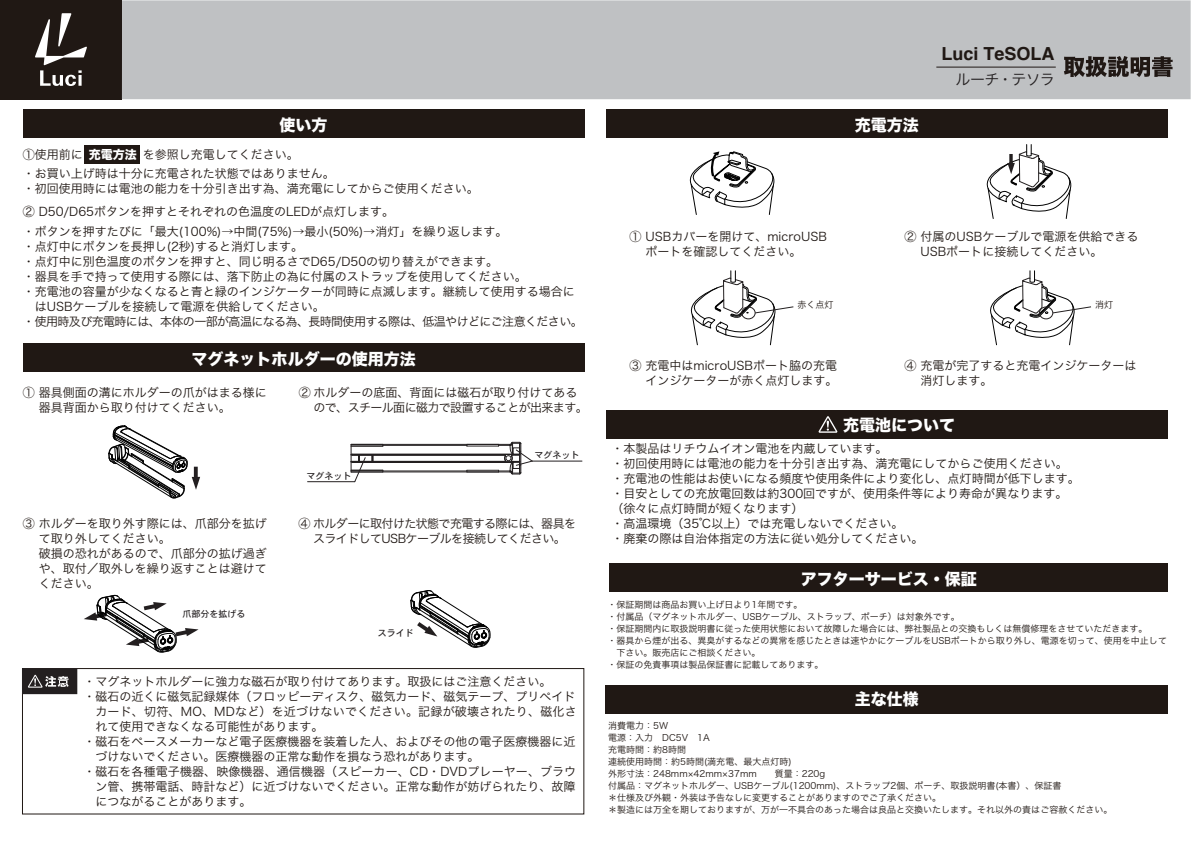
<style>
.page{position:relative;width:1191px;height:842px;background:#fff}
.page>*{position:absolute;margin:0;border:0;box-sizing:border-box;transform-origin:0 0}
.t1{font:700 18px "Helvetica";color:#201814}
.t2{font:16px "Hira Kaku Std N W8";color:#fff}
.t3{font:15px "Hira Kaku Pro W3";letter-spacing:-.04em;color:#231f20}
.t4{font:12px/15px "Hira Kaku Pro W3";color:#201814}
.t5{font:12px/15px "Hira Kaku Pro W3";letter-spacing:-.05em;color:#201814}
.t6{font:12px "Hira Kaku Std N W8";color:#fff}
.t7{font:9px/12px "Hira Kaku Pro W3";color:#201814}
.t8{font:9px "Osaka";color:#231f20}
</style>
<div class="page">
<div style="left:606px;top:410px;width:561px;height:29px;background:#201814"></div>
<div style="left:0;top:0;width:122px;height:99px;background:#201814"></div>
<svg style="left:35px;top:13px;width:52px;height:73px"></svg>
<div style="left:122px;top:0;width:1068px;height:99px;background:#bfc1c3"></div>
<hr style="left:936px;top:67px;width:119px;height:1px;background:#201814">
<svg style="left:1063px;top:56px;width:109px;height:21px"></svg>
<svg style="left:818px;top:416px;width:19px;height:17px"></svg>
<div style="left:606px;top:109px;width:561px;height:29px;background:#201814"></div>
<div style="left:609px;top:563px;width:558px;height:29px;background:#201814"></div>
<div style="left:606px;top:685px;width:562px;height:29px;background:#201814"></div>
<div style="left:23px;top:110px;width:561px;height:28px;background:#201814"></div>
<div style="left:85px;top:145px;width:55px;height:19px;background:#201814"></div>
<div style="left:23px;top:343px;width:561px;height:29px;background:#201814"></div>
<div style="left:22px;top:668px;width:562px;height:146px;border:1px solid #201814"></div>
<svg style="left:22px;top:668px;width:55px;height:26px"></svg>
<svg style="left:689px;top:151px;width:86px;height:64px"></svg>
<svg style="left:986px;top:144px;width:86px;height:75px"></svg>
<svg style="left:690px;top:271px;width:103px;height:75px"></svg>
<svg style="left:990px;top:271px;width:101px;height:75px"></svg>
<hr style="left:351px;top:472px;width:159px;height:1px;background:#231f20">
<hr style="left:383px;top:471px;width:84px;height:1px;background:#231f20">
<hr style="left:467px;top:470px;width:31px;height:1px;background:#231f20">
<hr style="left:351px;top:470px;width:32px;height:1px;background:#231f20">
<hr style="left:351px;top:462px;width:161px;height:1px;background:#231f20">
<hr style="left:373px;top:461px;width:132px;height:1px;background:#231f20">
<hr style="left:373px;top:455px;width:132px;height:1px;background:#231f20">
<hr style="left:351px;top:454px;width:161px;height:1px;background:#231f20">
<hr style="left:383px;top:445px;width:84px;height:1px;background:#231f20">
<hr style="left:467px;top:446px;width:31px;height:1px;background:#231f20">
<hr style="left:351px;top:446px;width:32px;height:1px;background:#231f20">
<hr style="left:351px;top:444px;width:159px;height:1px;background:#231f20">
<svg style="left:351px;top:445px;width:23px;height:37px"></svg>
<hr style="left:307px;top:481px;width:48px;height:1px;background:#231f20">
<hr style="left:532px;top:461px;width:50px;height:1px;background:#231f20">
<svg style="left:498px;top:442px;width:34px;height:33px"></svg>
<svg style="left:108px;top:425px;width:92px;height:73px"></svg>
<svg style="left:410px;top:590px;width:80px;height:58px"></svg>
<svg style="left:84px;top:595px;width:114px;height:57px"></svg>
<h2 class="t2" style="left:280px;top:116px;width:49px">使い方</h2>
<p class="t4" style="left:23px;top:146px;width:277px">①使用前に　　　　　を参照し充電してください。</p>
<p class="t6" style="left:89px;top:147px;width:50px">充電方法</p>
<p class="t4" style="left:23px;top:165px;width:457px">・お買い上げ時は十分に充電された状態ではありません。<br>・初回使用時には電池の能力を十分引き出す為、満充電にしてからご使用ください。</p>
<p class="t4" style="left:23px;top:201px;width:486px;line-height:20.1px">② D50/D65ボタンを押すとそれぞれの色温度のLEDが点灯します。<br>・ボタンを押すたびに「最大(100%)→中間(75%)→最小(50%)→消灯」を繰り返します。</p>
<p class="t4" style="left:23px;top:238px;width:561px">・点灯中にボタンを長押し(2秒)すると消灯します。<br>・点灯中に別色温度のボタンを押すと、同じ明るさでD65/D50の切り替えができます。<br>・器具を手で持って使用する際には、落下防止の為に付属のストラップを使用してください。<br>・充電池の容量が少なくなると青と緑のインジケーターが同時に点滅します。継続して使用する場合に　はUSBケーブルを接続して電源を供給してください。<br>・使用時及び充電時には、本体の一部が高温になる為、長時間使用する際は、低温やけどにご注意ください。</p>
<h2 class="t2" style="left:192px;top:350px;width:225px">マグネットホルダーの使用方法</h2>
<p class="t4" style="left:23px;top:384px;width:245px">① 器具側面の溝にホルダーの爪がはまる様に　 器具背面から取り付けてください。</p>
<p class="t5" style="left:299px;top:384px;width:290px">② ホルダーの底面、背面には磁石が取り付けてある　ので、スチール面に磁力で設置することが出来ます。</p>
<p class="t4" style="left:23px;top:515px;width:245px">③ ホルダーを取り外す際には、爪部分を拡げ</p>
<p class="t4" style="left:23px;top:530px;width:149px">　 て取り外してください。</p>
<p class="t4" style="left:23px;top:545px;width:245px">　 破損の恐れがあるので、爪部分の拡げ過ぎ</p>
<p class="t4" style="left:27px;top:560px;width:241px">　や、取付／取外しを繰り返すことは避けて</p>
<p class="t4" style="left:23px;top:575px;width:77px">　 ください。</p>
<p class="t8" style="left:183px;top:608px;width:64px">爪部分を拡げる</p>
<p class="t8" style="left:307px;top:470px;width:46px">マグネット</p>
<p class="t8" style="left:534px;top:449px;width:46px">マグネット</p>
<p class="t5" style="left:298px;top:515px;width:279px">④ ホルダーに取付けた状態で充電する際には、器具を　 スライドしてUSBケーブルを接続してください。</p>
<p class="t8" style="left:378px;top:627px;width:37px">スライド</p>
<p class="t4" style="left:83px;top:673px;width:469px">・マグネットホルダーに強力な磁石が取り付けてあります。取扱にはご注意ください。</p>
<p class="t4" style="left:83px;top:688px;width:493px">・磁石の近くに磁気記録媒体（フロッピーディスク、磁気カード、磁気テープ、プリペイド</p>
<p class="t4" style="left:95px;top:703px;width:483px">カード、切符、MO、MDなど）を近づけないでください。記録が破壊されたり、磁化さ</p>
<p class="t4" style="left:83px;top:718px;width:241px">　れて使用できなくなる可能性があります。</p>
<p class="t4" style="left:83px;top:733px;width:493px">・磁石をペースメーカーなど電子医療機器を装着した人、およびその他の電子医療機器に近</p>
<p class="t4" style="left:83px;top:748px;width:397px">　づけないでください。医療機器の正常な動作を損なう恐れがあります。</p>
<p class="t4" style="left:83px;top:763px;width:494px">・磁石を各種電子機器、映像機器、通信機器（スピーカー、CD・DVDプレーヤー、ブラウ</p>
<p class="t4" style="left:83px;top:778px;width:493px">　ン管、携帯電話、時計など）に近づけないでください。正常な動作が妨げられたり、故障</p>
<p class="t4" style="left:83px;top:793px;width:169px">　につながることがあります。</p>
<h2 class="t2" style="left:854px;top:116px;width:65px">充電方法</h2>
<h1 class="t1" style="left:941px;top:40px;width:115px">Luci TeSOLA</h1>
<p class="t3" style="left:955px;top:66px;width:101px">ルーチ・テソラ</p>
<p class="t4" style="left:629px;top:228px;width:199px">① USBカバーを開けて、microUSB　 ポートを確認してください。</p>
<p class="t4" style="left:908px;top:228px;width:231px;text-indent:-4px">② 付属のUSBケーブルで電源を供給できる　USBポートに接続してください。</p>
<p class="t7" style="left:797px;top:298px;width:37px">赤く点灯</p>
<p class="t4" style="left:629px;top:357px;width:209px">③ 充電中はmicroUSBポート脇の充電　 インジケーターが赤く点灯します。</p>
<p class="t7" style="left:1095px;top:298px;width:19px">消灯</p>
<p class="t4" style="left:908px;top:357px;width:229px;text-indent:-4px">④ 充電が完了すると充電インジケーターは　消灯します。</p>
<h2 class="t2" style="left:843px;top:416px;width:113px">充電池について</h2>
<p class="t4" style="left:611px;top:440px;width:469px">・本製品はリチウムイオン電池を内蔵しています。<br>・初回使用時には電池の能力を十分引き出す為、満充電にしてからご使用ください。・充電池の性能はお使いになる頻度や使用条件により変化し、点灯時間が低下します。・目安としての充放電回数は約300回ですが、使用条件等により寿命が異なります。（徐々に点灯時間が短くなります）<br>・高温環境（35℃以上）では充電しないでください。<br>・廃棄の際は自治体指定の方法に従い処分してください。</p>
<h2 class="t2" style="left:800px;top:570px;width:177px">アフターサービス・保証</h2>
<p class="t7" style="left:607px;top:598px;width:561px">・保証期間は商品お買い上げ日より1年間です。<br>・付属品（マグネットホルダー、USBケーブル、ストラップ、ポーチ）は対象外です。<br>・保証期間内に取扱説明書に従った使用状態において故障した場合には、弊社製品との交換もしくは無償修理をさせていただきます。<br>・器具から煙が出る、異臭がするなどの異常を感じたときは速やかにケーブルをUSBポートから取り外し、電源を切って、使用を中止して　下さい。販売店にご相談ください。<br>・保証の免責事項は製品保証書に記載してあります。</p>
<h2 class="t2" style="left:855px;top:690px;width:65px">主な仕様</h2>
<p class="t7" style="left:608px;top:719px;width:505px">消費電力：5W<br>電源：入力　DC5V　1A<br>充電時間：約8時間<br>連続使用時間：約5時間(満充電、最大点灯時)<br>外形寸法：248mm×42mm×37mm　　質量：220g<br>付属品：マグネットホルダー、USBケーブル(1200mm)、ストラップ2個、ポーチ、取扱説明書(本書）、保証書<br>＊仕様及び外観・外装は予告なしに変更することがありますのでご了承ください。<br>＊製造には万全を期しておりますが、万が一不具合のあった場合は良品と交換いたします。それ以外の責はご容赦ください。</p>
</div>
